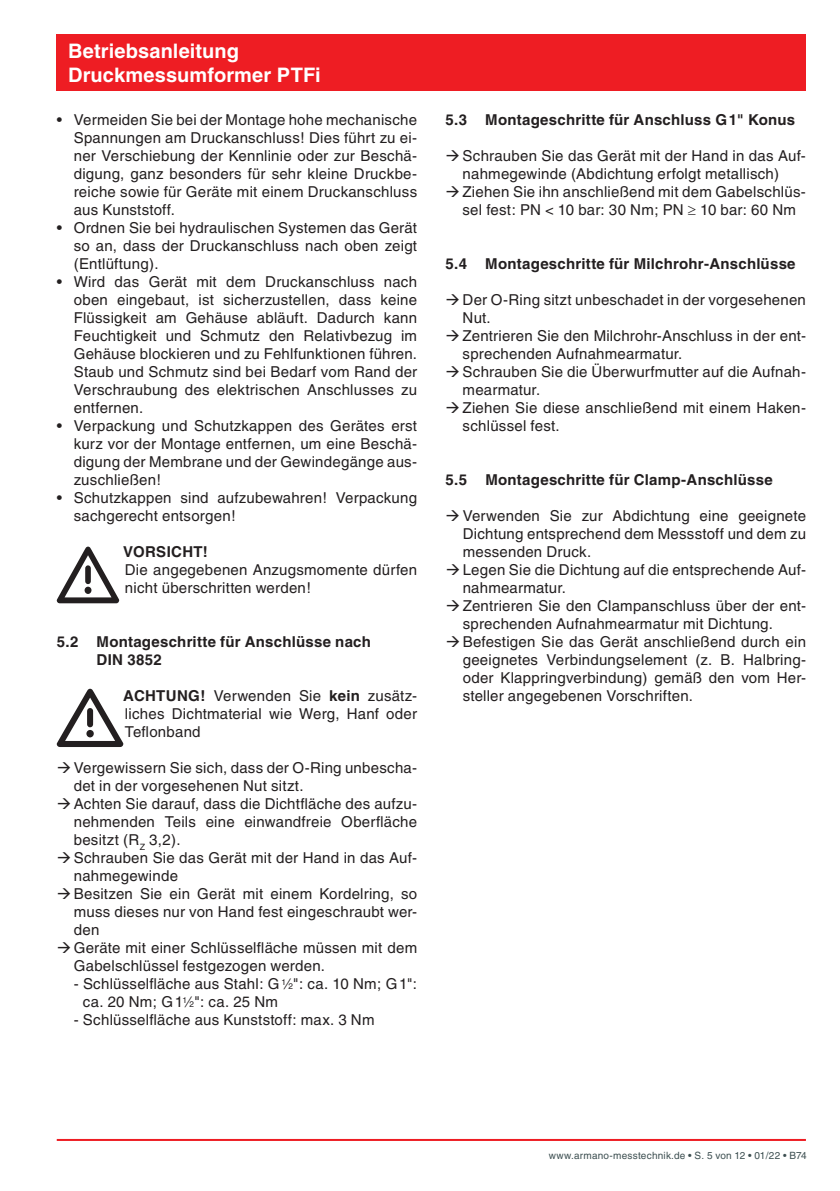
<style>
.page{position:relative;width:840px;height:1191px;background:#fff}
.page>*{position:absolute;margin:0;border:0;box-sizing:border-box;transform-origin:0 0}
.t1{font:700 20px/24px "Helvetica";letter-spacing:.005em;color:#fff}
.t2{font:15px/18px "Helvetica";letter-spacing:.015em;color:#231f20}
.t3{font:700 15px/18px "Helvetica";letter-spacing:.015em;color:#231f20}
.t4{font:10px "Helvetica";letter-spacing:.02em;color:#3d4f51}
.s1{font-weight:700}
.s2{font-size:8.2px}
</style>
<div class="page">
<hr style="left:57px;top:1139px;width:748px;height:2px;background:#ee1d23">
<div style="left:57px;top:34px;width:748px;height:57px;background:#ee1d23"></div>
<svg style="left:57px;top:546px;width:62px;height:57px"></svg>
<svg style="left:84px;top:586px;width:7px;height:8px"></svg>
<svg style="left:57px;top:688px;width:66px;height:59px"></svg>
<div style="left:86px;top:730px;width:8px;height:7px;background:#231f20;border-radius:50%"></div>
<h1 class="t1" style="left:68px;top:39px;width:254px">Betriebsanleitung<br>Druckmessumformer PTFi</h1>
<p class="t2" style="left:74px;top:111px;width:345px;text-align:justify;text-indent:-17px">• Vermeiden Sie bei der Montage hohe mechanische Spannungen am Druckanschluss! Dies führt zu ei&shy;ner Verschiebung der Kennlinie oder zur Beschä&shy;digung, ganz besonders für sehr kleine Druckbe&shy;reiche sowie für Geräte mit einem Druckanschluss aus Kunststoff.</p>
<p class="t2" style="left:74px;top:219px;width:344px;text-align:justify;text-indent:-17px">• Ordnen Sie bei hydraulischen Systemen das Gerät so an, dass der Druckanschluss nach oben zeigt (Entlüftung).</p>
<p class="t2" style="left:74px;top:273px;width:345px;text-align:justify;text-indent:-17px">• Wird das Gerät mit dem Druckanschluss nach oben eingebaut, ist sicherzustellen, dass keine Flüssigkeit am Gehäuse abläuft. Dadurch kann Feuchtigkeit und Schmutz den Relativbezug im Gehäuse blockieren und zu Fehlfunktionen führen.<br>Staub und Schmutz sind bei Bedarf vom Rand der Verschraubung des elektrischen Anschlusses zu entfernen.</p>
<p class="t2" style="left:74px;top:417px;width:344px;text-align:justify;text-indent:-17px">• Verpackung und Schutzkappen des Gerätes erst kurz vor der Montage entfernen, um eine Beschä&shy;digung der Membrane und der Gewindegänge aus&shy;zuschließen!</p>
<p class="t2" style="left:74px;top:489px;width:344px;text-indent:-17px">• Schutzkappen sind aufzubewahren! Verpackung sachgerecht entsorgen!</p>
<p class="t3" style="left:123px;top:543px;width:86px">VORSICHT!</p>
<p class="t2" style="left:125px;top:561px;width:293px">Die angegebenen Anzugsmomente dürfen nicht überschritten werden!</p>
<p class="t3" style="left:96px;top:633px;width:276px;text-indent:-40px">5.2 Montageschritte für Anschlüsse nach<br>DIN 3852</p>
<p class="t2" style="left:123px;top:687px;width:295px;text-align:justify"><span class="s1">ACHTUNG!</span> Verwenden Sie <span class="s1">kein</span> zusätz&shy;liches Dichtmaterial wie Werg, Hanf oder Teflonband</p>
<p class="t2" style="left:74px;top:759px;width:345px">Vergewissern Sie sich, dass der O-Ring unbescha&shy;det in der vorgesehenen Nut sitzt.<br>Achten Sie darauf, dass die Dichtfläche des aufzu&shy;nehmenden Teils eine einwandfreie Oberfläche besitzt (R<sub>Z</sub> 3,2).<br>Schrauben Sie das Gerät mit der Hand in das Auf&shy;nahmegewinde<br>Besitzen Sie ein Gerät mit einem Kordelring, so muss dieses nur von Hand fest eingeschraubt wer&shy;den<br>Geräte mit einer Schlüsselfläche müssen mit dem Gabelschlüssel festgezogen werden.</p>
<p class="t2" style="left:83px;top:975px;width:335px;text-indent:-9px">- Schlüsselfläche aus Stahl: G <sup>1</sup>⁄<span class="s2">2</span>": ca. 10 Nm; G1": ca. 20 Nm; G1<sup>1</sup>⁄<span class="s2">2</span>": ca. 25 Nm</p>
<p class="t2" style="left:74px;top:1011px;width:302px">- Schlüsselfläche aus Kunststoff: max. 3 Nm</p>
<p class="t3" style="left:445px;top:110px;width:351px">5.3 Montageschritte für Anschluss G1" Konus</p>
<p class="t2" style="left:462px;top:147px;width:345px">Schrauben Sie das Gerät mit der Hand in das Auf&shy;nahmegewinde (Abdichtung erfolgt metallisch)<br>Ziehen Sie ihn anschließend mit dem Gabelschlüs&shy;sel fest: PN &lt; 10 bar: 30 Nm; PN ≥ 10 bar: 60 Nm</p>
<p class="t3" style="left:445px;top:254px;width:351px">5.4 Montageschritte für Milchrohr-Anschlüsse</p>
<p class="t2" style="left:462px;top:291px;width:345px">Der O-Ring sitzt unbeschadet in der vorgesehenen<br>Nut.<br>Zentrieren Sie den Milchrohr-Anschluss in der ent&shy;sprechenden Aufnahmearmatur.<br>Schrauben Sie die Überwurfmutter auf die Aufnah&shy;mearmatur.<br>Ziehen Sie diese anschließend mit einem Haken&shy;schlüssel fest.</p>
<p class="t3" style="left:445px;top:470px;width:328px">5.5 Montageschritte für Clamp-Anschlüsse</p>
<p class="t2" style="left:462px;top:507px;width:345px">Verwenden Sie zur Abdichtung eine geeignete Dichtung entsprechend dem Messstoff und dem zu messenden Druck.<br>Legen Sie die Dichtung auf die entsprechende Auf&shy;nahmearmatur.<br>Zentrieren Sie den Clampanschluss über der ent&shy;sprechenden Aufnahmearmatur mit Dichtung.<br>Befestigen Sie das Gerät anschließend durch ein geeignetes Verbindungselement (z. B. Halbring&shy;oder Klappringverbindung) gemäß den vom Her&shy;steller angegebenen Vorschriften.</p>
<p class="t4" style="left:548px;top:1149px;width:259px">www.armano-messtechnik.de • S. 5 von 12 • 01/22 • B74</p>
</div>
